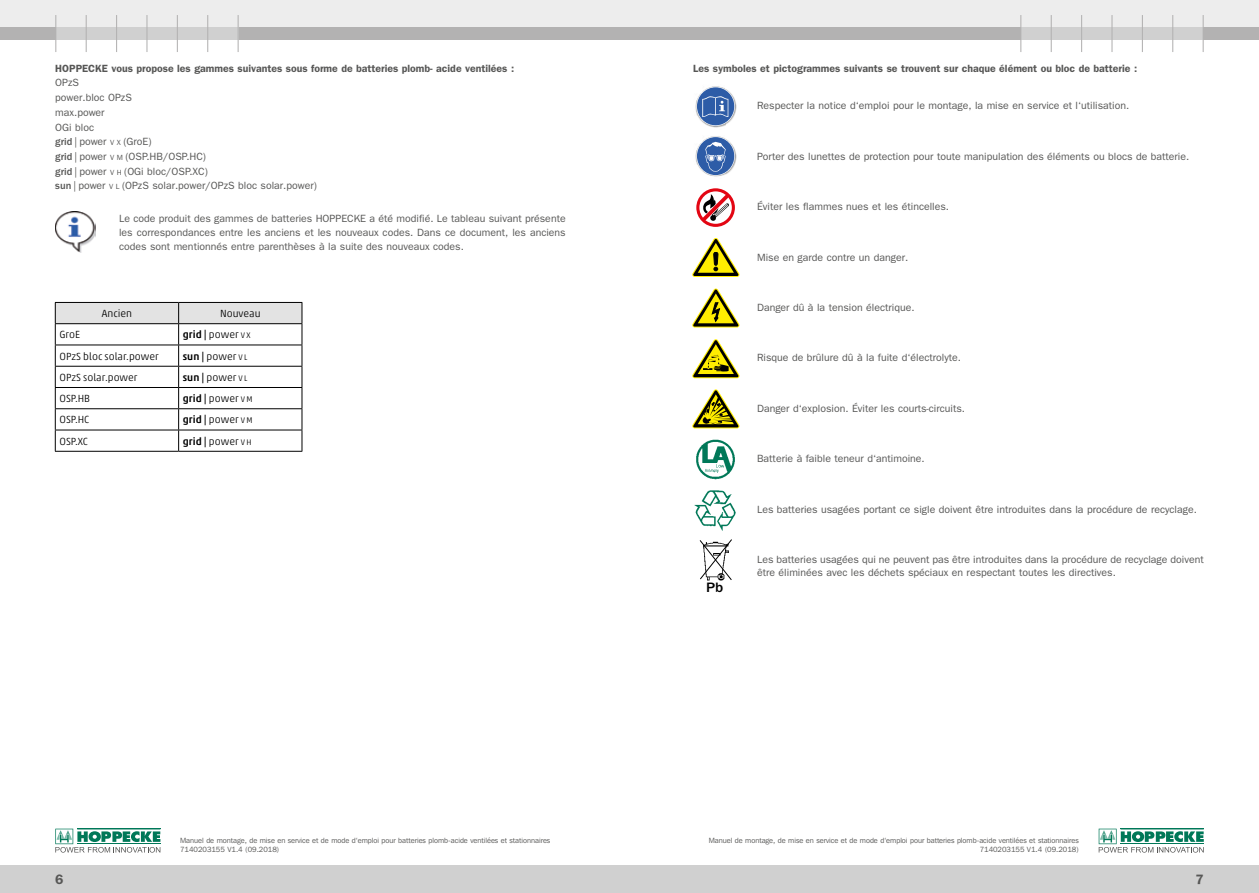
<style>
.page{position:relative;width:1259px;height:893px;background:#fff}
.page>*{position:absolute;margin:0;border:0;box-sizing:border-box;transform-origin:0 0}
.t1{font:500 14.1px "Franklin Gothic LT";color:#000;scale:1.07 1}
.t2{font:600 13.5px "Franklin Gothic IT Cby BT";color:#575756}
.t3{font:10.5px/14.7px "Franklin Gothic LT";color:#575756}
.t4{font:600 10.5px "Franklin Gothic LT";color:#575756}
.t5{font:300 10.5px "Akko Pro";color:#000}
.t6{font:500 10.5px "Akko Pro";color:#000}
.t7{font:7.5px/9px "Franklin Gothic IT Cby BT";color:#575756}
.s1{font-weight:500}
.s2{font-size:7.5px}
.s3{font-weight:300}
.s4{font-weight:300;font-size:8.25px}
.s5{font-size:8.25px}
</style>
<div class="page">
<div style="left:0;top:0;width:646px;height:28px;background:#ededed"></div>
<div style="left:629px;top:0;width:630px;height:28px;background:#ededed"></div>
<div style="left:1021px;top:28px;width:182px;height:12px;background:#d0d0d0"></div>
<div style="left:238px;top:28px;width:783px;height:12px;background:#b3b2b2"></div>
<div style="left:1203px;top:28px;width:56px;height:12px;background:#b3b2b2"></div>
<div style="left:56px;top:28px;width:182px;height:12px;background:#d0d0d0"></div>
<hr style="left:207px;top:15px;width:1px;height:37px;background:#b3b2b2">
<hr style="left:238px;top:15px;width:1px;height:37px;background:#b3b2b2">
<hr style="left:55px;top:15px;width:1px;height:37px;background:#b3b2b2">
<hr style="left:86px;top:15px;width:1px;height:37px;background:#b3b2b2">
<hr style="left:116px;top:15px;width:1px;height:37px;background:#b3b2b2">
<hr style="left:146px;top:15px;width:1px;height:37px;background:#b3b2b2">
<hr style="left:177px;top:15px;width:1px;height:37px;background:#b3b2b2">
<hr style="left:1172px;top:15px;width:1px;height:37px;background:#b3b2b2">
<hr style="left:1202px;top:15px;width:1px;height:37px;background:#b3b2b2">
<hr style="left:1020px;top:15px;width:1px;height:37px;background:#b3b2b2">
<hr style="left:1050px;top:15px;width:1px;height:37px;background:#b3b2b2">
<hr style="left:1081px;top:15px;width:1px;height:37px;background:#b3b2b2">
<hr style="left:1111px;top:15px;width:1px;height:37px;background:#b3b2b2">
<hr style="left:1141px;top:15px;width:2px;height:37px;background:#b3b2b2">
<div style="left:0;top:28px;width:56px;height:12px;background:#b3b2b2"></div>
<div style="left:0;top:865px;width:1259px;height:28px;background:#d0d0d0"></div>
<svg style="left:55px;top:829px;width:105px;height:24px"></svg>
<svg style="left:1098px;top:829px;width:105px;height:24px"></svg>
<svg style="left:699px;top:539px;width:33px;height:42px"></svg>
<svg style="left:696px;top:86px;width:41px;height:42px"></svg>
<svg style="left:696px;top:136px;width:41px;height:41px"></svg>
<svg style="left:696px;top:188px;width:39px;height:39px"></svg>
<svg style="left:699px;top:191px;width:33px;height:33px"></svg>
<svg style="left:702px;top:194px;width:27px;height:27px"></svg>
<svg style="left:692px;top:238px;width:47px;height:39px"></svg>
<svg style="left:692px;top:288px;width:47px;height:40px"></svg>
<svg style="left:692px;top:389px;width:47px;height:39px"></svg>
<svg style="left:692px;top:339px;width:47px;height:39px"></svg>
<img style="left:696px;top:440px;width:39px;height:39px">
<img style="left:694px;top:491px;width:42px;height:39px">
<img style="left:56px;top:212px;width:40px;height:41px">
<svg style="left:55px;top:302px;width:248px;height:149px"></svg>
<hr style="left:55px;top:451px;width:124px;height:1px;background:#000">
<hr style="left:179px;top:451px;width:123px;height:1px;background:#000">
<p class="t4" style="left:55px;top:62px;width:460px">HOPPECKE vous propose les gammes suivantes sous forme de batteries plomb- acide ventilées :</p>
<p class="t3" style="left:55px;top:76px;width:263px">OPzS<br>power.bloc OPzS<br>max.power<br>OGi bloc<br><span class="s1">grid</span> | power <span class="s2">V X</span> (GroE)<br><span class="s1">grid</span> | power <span class="s2">V M</span> (OSP.HB/OSP.HC)<br><span class="s1">grid</span> | power <span class="s2">V H</span> (OGi bloc/OSP.XC)<br><span class="s1">sun</span> | power <span class="s2">V L</span> (OPzS solar.power/OPzS bloc solar.power)</p>
<p class="t3" style="left:119px;top:211px;width:448px;line-height:14px;text-align:justify">Le code produit des gammes de batteries HOPPECKE a été modifié. Le tableau suivant présente les correspondances entre les anciens et les nouveaux codes. Dans ce document, les anciens codes sont mentionnés entre parenthèses à la suite des nouveaux codes.</p>
<p class="t5" style="left:102px;top:307px;width:32px">Ancien</p>
<p class="t5" style="left:220px;top:307px;width:42px">Nouveau</p>
<p class="t5" style="left:60px;top:328px;width:22px">GroE</p>
<p class="t6" style="left:183px;top:328px;width:69px">grid | <span class="s3">power</span> <span class="s4">V X</span></p>
<p class="t5" style="left:60px;top:350px;width:101px">OPzS bloc solar.power</p>
<p class="t5" style="left:183px;top:350px;width:66px"><span class="s1">sun |</span> power <span class="s5">V L</span></p>
<p class="t5" style="left:60px;top:371px;width:79px">OPzS solar.power</p>
<p class="t5" style="left:183px;top:371px;width:66px"><span class="s1">sun |</span> power <span class="s5">V L</span></p>
<p class="t5" style="left:60px;top:392px;width:32px">OSP.HB</p>
<p class="t6" style="left:183px;top:392px;width:71px">grid | <span class="s3">power</span> <span class="s4">V M</span></p>
<p class="t5" style="left:60px;top:413px;width:31px">OSP.HC</p>
<p class="t6" style="left:183px;top:413px;width:71px">grid | <span class="s3">power</span> <span class="s4">V M</span></p>
<p class="t5" style="left:60px;top:435px;width:30px">OSP.XC</p>
<p class="t6" style="left:183px;top:435px;width:70px">grid | <span class="s3">power</span> <span class="s4">V H</span></p>
<p class="t4" style="left:693px;top:62px;width:445px">Les symboles et pictogrammes suivants se trouvent sur chaque élément ou bloc de batterie :</p>
<p class="t3" style="left:757px;top:99px;width:374px">Respecter la notice d‘emploi pour le montage, la mise en service et l‘utilisation.</p>
<p class="t3" style="left:757px;top:149px;width:434px">Porter des lunettes de protection pour toute manipulation des éléments ou blocs de batterie.</p>
<p class="t3" style="left:757px;top:199px;width:193px">Éviter les flammes nues et les étincelles.</p>
<p class="t3" style="left:757px;top:250px;width:153px">Mise en garde contre un danger.</p>
<p class="t3" style="left:757px;top:300px;width:159px">Danger dû à la tension électrique.</p>
<p class="t3" style="left:757px;top:351px;width:205px">Risque de brûlure dû à la fuite d‘électrolyte.</p>
<p class="t3" style="left:757px;top:401px;width:209px">Danger d‘explosion. Éviter les courts-circuits.</p>
<p class="t3" style="left:757px;top:451px;width:169px">Batterie à faible teneur d‘antimoine.</p>
<p class="t3" style="left:757px;top:502px;width:441px">Les batteries usagées portant ce sigle doivent être introduites dans la procédure de recyclage.</p>
<h1 class="t1" style="left:706px;top:580px;width:18px">Pb</h1>
<p class="t3" style="left:757px;top:553px;width:448px;line-height:12.6px">Les batteries usagées qui ne peuvent pas être introduites dans la procédure de recyclage doivent être éliminées avec les déchets spéciaux en respectant toutes les directives.</p>
<p class="t7" style="left:180px;top:836px;width:372px">Manuel de montage, de mise en service et de mode d‘emploi pour batteries plomb-acide ventilées et stationnaires<br>7140203155 V1.4 (09.2018)</p>
<p class="t7" style="left:708px;top:836px;width:372px;text-align:right">Manuel de montage, de mise en service et de mode d‘emploi pour batteries plomb-acide ventilées et stationnaires<br>7140203155 V1.4 (09.2018)</p>
<p class="t2" style="left:55px;top:871px;width:10px">6</p>
<p class="t2" style="left:1195px;top:871px;width:10px">7</p>
</div>
